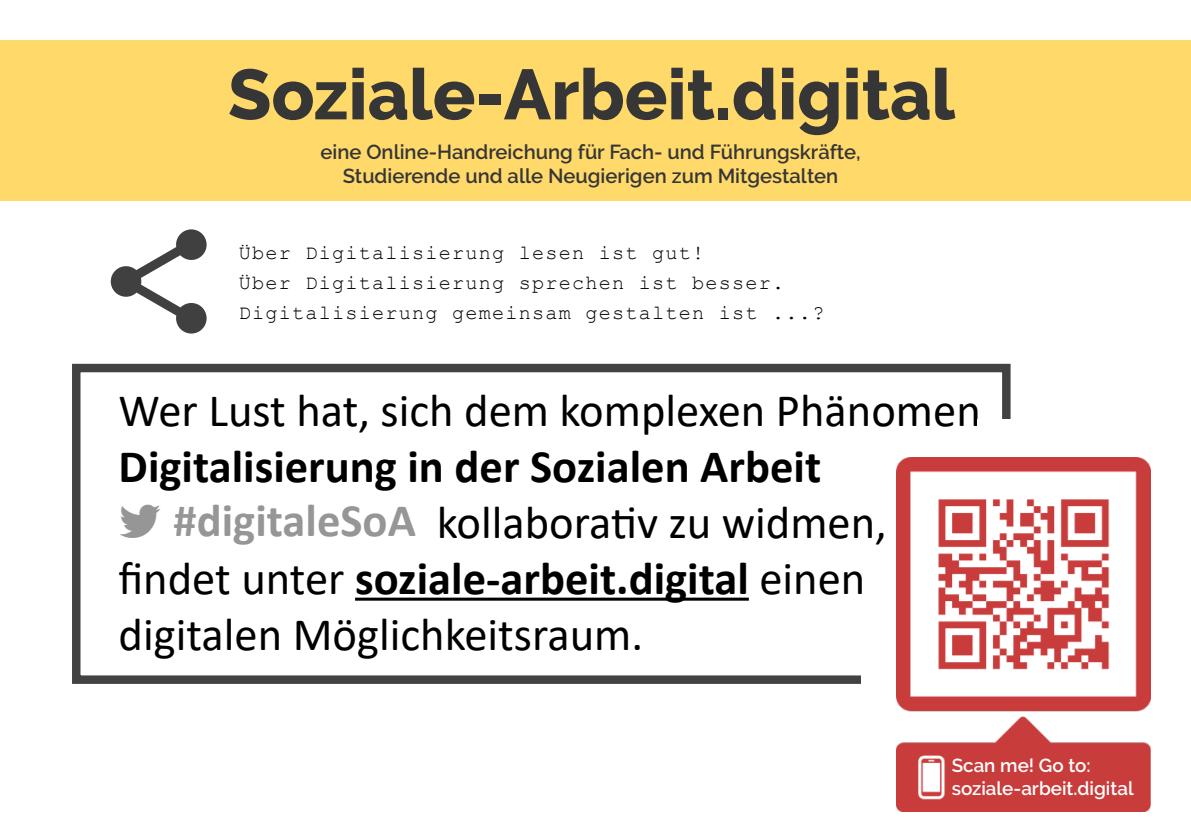
<style>
.page{position:relative;width:1191px;height:840px;background:#fff}
.page>*{position:absolute;margin:0;border:0;box-sizing:border-box;transform-origin:0 0}
.t1{font:800 70.6px "Raleway";color:#363636}
.t2{font:46.6px/56px "Calibri";color:#000}
.t3{font:700 46.6px "Calibri";color:#000}
.t4{font:20.2px "Courier New";letter-spacing:.06em;color:#000}
.t5{font:600 20.2px "Raleway";color:#363636}
.t6{font:600 18.8px "Raleway";color:#fff}
.s1{font-weight:700;color:#969696}
.s2{font-weight:700}
</style>
<div class="page">
<hr style="left:355px;top:597px;width:394px;height:3px;background:#000">
<div style="left:72px;top:363px;width:938px;height:320px;border:8px solid #424242"></div>
<div style="left:0;top:40px;width:1191px;height:160px;background:#ffd96a"></div>
<div style="left:861px;top:636px;width:222px;height:84px;background:#fff"></div>
<div style="left:977px;top:419px;width:109px;height:120px;background:#fff"></div>
<img style="left:896px;top:457px;width:254px;height:353px">
<div style="left:958px;top:760px;width:129px;height:36px;background:#c83d3c"></div>
<svg style="left:111px;top:229px;width:96px;height:104px"></svg>
<p class="t1" style="left:228px;top:54px;width:728px">Soziale-Arbeit.digital</p>
<p class="t5" style="left:320px;top:140px;width:541px">eine Online-Handreichung für Fach- und Führungskräfte,</p>
<p class="t5" style="left:343px;top:164px;width:497px">Studierende und alle Neugierigen zum Mitgestalten</p>
<p class="t4" style="left:239px;top:240px;width:467px">Über Digitalisierung lesen ist gut!</p>
<p class="t4" style="left:239px;top:270px;width:547px">Über Digitalisierung sprechen ist besser.</p>
<p class="t4" style="left:239px;top:300px;width:587px">Digitalisierung gemeinsam gestalten ist ...?</p>
<p class="t2" style="left:119px;top:381px;width:863px">Wer Lust hat, sich dem komplexen Phänomen</p>
<p class="t3" style="left:119px;top:433px;width:704px">Digitalisierung in der Sozialen Arbeit</p>
<p class="t2" style="left:174px;top:493px;width:715px"><span class="s1">#digitaleSoA</span> kollaborativ zu widmen,</p>
<p class="t2" style="left:119px;top:549px;width:748px">findet unter <span class="s2">soziale-arbeit.digital</span> einen digitalen Möglichkeitsraum.</p>
<p class="t6" style="left:951px;top:754px;width:140px">Scan me! Go to:</p>
<p class="t6" style="left:951px;top:777px;width:183px">soziale-arbeit.digital</p>
</div>
